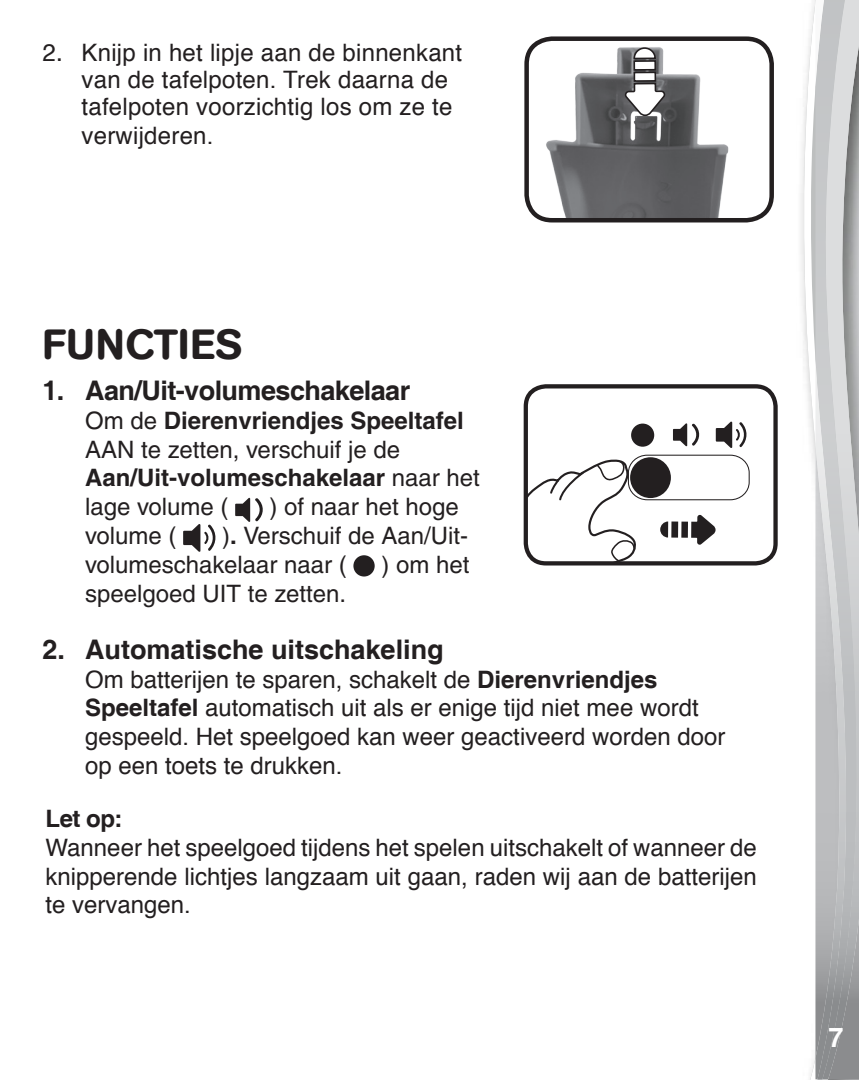
<style>
.page{position:relative;width:859px;height:1080px;background:#fff}
.page>*{position:absolute;margin:0;border:0;box-sizing:border-box;transform-origin:0 0}
.Headline{font:500 42px "AG Book Rounded";letter-spacing:.02em;color:#231f20}
.body_text1{font:700 27px "Helvetica";color:#231f20}
.body_text1-2{font:700 27px "Helvetica";letter-spacing:-.02em;color:#231f20}
.t1{font:700 27px "Helvetica";color:#fff}
.body_text1-3{font:24px/28.8px "Helvetica";color:#231f20}
.body_text1-4{font:500 24px/28.8px "Helvetica";color:#231f20}
.point{font:24px/27.6px "Helvetica";letter-spacing:.01em;color:#231f20}
.body_text1-5{font:700 24px/28.8px "Helvetica";color:#231f20}
.body_text1-6{font:700 24px "Helvetica";color:#231f20}
.s1{font-family:"Helvetica 55 Roman"}
.s2{font-weight:700}
.s3{font-weight:500}
.s4{font-weight:400}
</style>
<div class="page">
<svg style="left:803px;top:0;width:12px;height:1080px"></svg>
<svg style="left:815px;top:1079px;width:13px;height:1px"></svg>
<img style="left:858px;top:0;width:1px;height:1079px">
<img style="left:848px;top:0;width:10px;height:1079px">
<img style="left:815px;top:0;width:33px;height:1079px">
<img style="left:540px;top:41px;width:231px;height:178px">
<div style="left:524px;top:36px;width:250px;height:186px;border:4px solid #231f20;border-radius:26px"></div>
<svg style="left:624px;top:47px;width:42px;height:70px"></svg>
<svg style="left:235px;top:497px;width:28px;height:25px"></svg>
<svg style="left:183px;top:524px;width:33px;height:28px"></svg>
<div style="left:353px;top:555px;width:22px;height:22px;background:#231f20;border-radius:50%"></div>
<svg style="left:529px;top:457px;width:109px;height:104px"></svg>
<div style="left:524px;top:384px;width:254px;height:182px;border:4px solid #231f20;border-radius:20px"></div>
<div style="left:628px;top:455px;width:122px;height:45px;border:1px solid #231f20;border-radius:18px"></div>
<svg style="left:660px;top:515px;width:55px;height:30px"></svg>
<div style="left:631px;top:424px;width:23px;height:23px;background:#231f20;border-radius:50%"></div>
<div style="left:630px;top:457px;width:41px;height:41px;background:#231f20;border-radius:50%"></div>
<svg style="left:716px;top:421px;width:31px;height:27px"></svg>
<svg style="left:667px;top:423px;width:34px;height:34px"></svg>
<p class="point" style="left:82px;top:40px;width:382px;text-indent:-39px">2<span class="s1">.</span> Knijp in het lipje aan de binnenkant van de tafelpoten. Trek daarna de tafelpoten voorzichtig los om ze te verwijderen.</p>
<p class="Headline" style="left:43px;top:320px;width:201px">FUNCTIES</p>
<p class="body_text1-2" style="left:43px;top:374px;width:369px">1. Aan/Uit-volumeschakelaar</p>
<p class="body_text1-4" style="left:85px;top:406px;width:380px">Om de <span class="s2">Dierenvriendjes Speeltafel<br></span>AAN te zetten, verschuif je de</p>
<p class="body_text1-5" style="left:85px;top:463px;width:396px">Aan/Uit-volumeschakelaar <span class="s3">naar het lage volume (</span></p>
<p class="body_text1-4" style="left:269px;top:492px;width:191px">) of naar het hoge</p>
<p class="body_text1-4" style="left:85px;top:521px;width:385px;text-indent:137px"><span class="s4">)</span><span class="s2">.</span> Verschuif de Aan/Uit&shy;volumeschakelaar naar (</p>
<p class="body_text1-4" style="left:85px;top:521px;width:93px">volume (</p>
<p class="body_text1-4" style="left:381px;top:550px;width:90px"><span class="s4">)</span> om het</p>
<p class="body_text1-4" style="left:85px;top:579px;width:263px">speelgoed UIT te zetten.</p>
<p class="body_text1" style="left:43px;top:633px;width:403px">2. Automatische uitschakeling</p>
<p class="body_text1-3" style="left:85px;top:666px;width:642px">Om batterijen te sparen, schakelt de <span class="s2">Dierenvriendjes Speeltafel</span> automatisch uit als er enige tijd niet mee wordt gespeeld. Het speelgoed kan weer geactiveerd worden door op een toets te drukken.</p>
<p class="body_text1-6" style="left:46px;top:804px;width:79px">Let op:</p>
<p class="body_text1-3" style="left:46px;top:834px;width:713px;text-align:justify">Wanneer het speelgoed tijdens het spelen uitschakelt of wanneer de knipperende lichtjes langzaam uit gaan, raden wij aan de batterijen te vervangen.</p>
<p class="t1" style="left:828px;top:1021px;width:17px">7</p>
</div>
